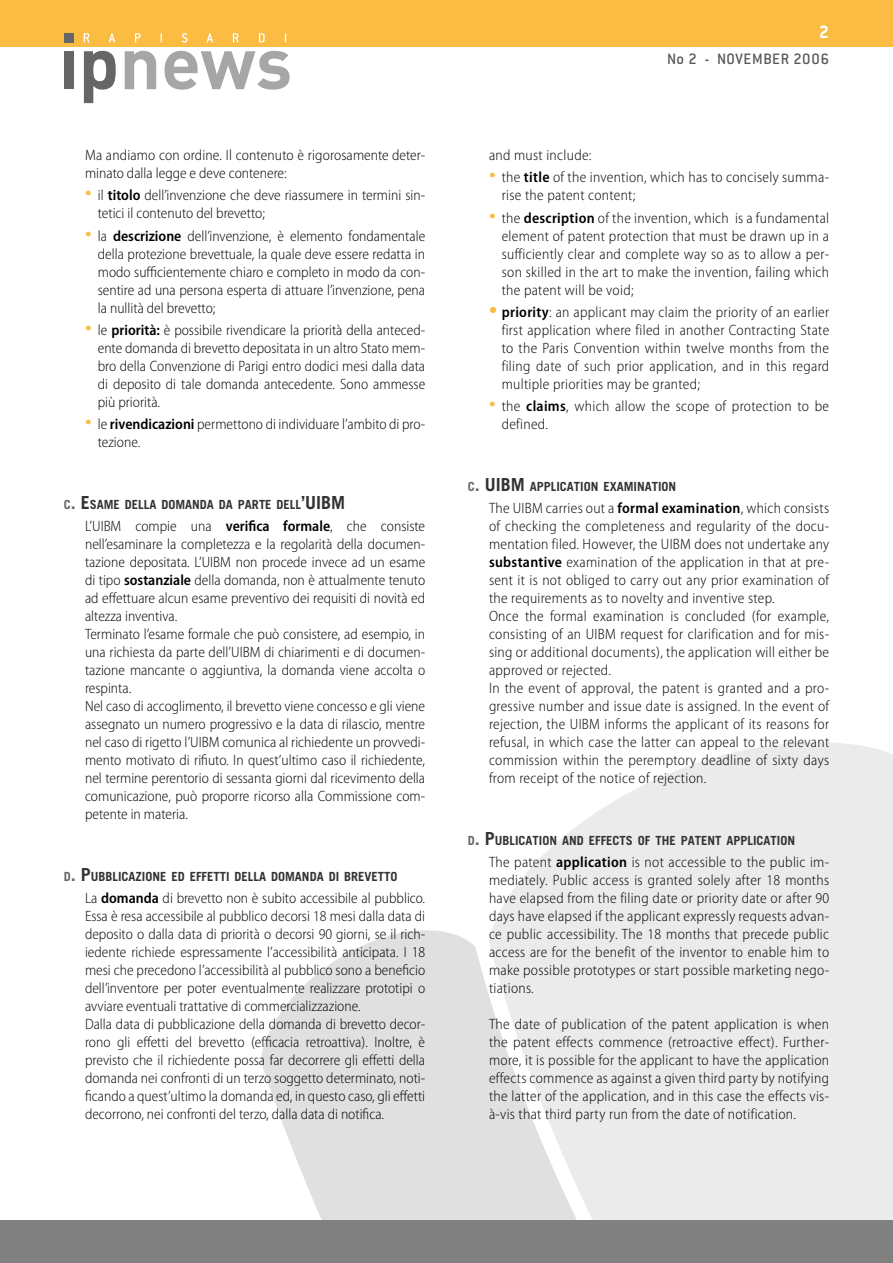
<style>
.page{position:relative;width:893px;height:1263px;background:#fff}
.page>*{position:absolute;margin:0;border:0;box-sizing:border-box;transform-origin:0 0}
.t1{font:300 semi-condensed 27px/40.2px "Myriad Pro";color:#fabc43}
.t2{font:600 semi-condensed 27px "Myriad Pro";color:#fabc43}
.t3{font:700 18px "Trade Gothic LT Std";color:#333}
.t4{font:500 16.5px "Conduit ITC";letter-spacing:.04em;color:#58585a}
.t5{font:300 semi-condensed 15px/18px "Myriad Pro";color:#000;text-align:justify}
.t6{font:300 semi-condensed 15px/18px "Myriad Pro";letter-spacing:.02em;color:#000}
.t7{font:700 12.6px "Trade Gothic LT Std";color:#333}
.s1{font-weight:600}
.s2{color:#666}
.s3{font-size:18px;color:#666}
.s4{font-size:18px}
.s5{font-size:12.6px;color:#666}
</style>
<div class="page">
<svg style="left:261px;top:930px;width:228px;height:290px;fill:#e0e0e0"></svg>
<svg style="left:489px;top:742px;width:404px;height:478px;background:#ececec"></svg>
<div style="left:0;top:0;width:893px;height:47px;background:#fabc43"></div>
<div style="left:0;top:1220px;width:893px;height:43px;background:#808080"></div>
<div style="left:64px;top:33px;width:9px;height:10px;background:#666"></div>
<div style="left:64px;top:51px;width:9px;height:38px;background:#666"></div>
<svg style="left:84px;top:51px;width:32px;height:52px"></svg>
<svg style="left:125px;top:51px;width:31px;height:38px"></svg>
<svg style="left:165px;top:51px;width:125px;height:39px"></svg>
<svg style="left:84px;top:33px;width:5px;height:9px"></svg>
<svg style="left:109px;top:33px;width:6px;height:9px"></svg>
<svg style="left:135px;top:33px;width:6px;height:9px"></svg>
<svg style="left:182px;top:33px;width:5px;height:10px"></svg>
<svg style="left:207px;top:33px;width:6px;height:9px"></svg>
<svg style="left:233px;top:33px;width:6px;height:9px"></svg>
<svg style="left:259px;top:33px;width:6px;height:9px"></svg>
<p class="t5" style="left:85px;top:146px;width:342px">Ma andiamo con ordine. Il contenuto è rigorosamente deter&shy;minato dalla legge e deve contenere:</p>
<p class="t5" style="left:98px;top:187px;width:329px">il <span class="s1">titolo</span> dell’invenzione che deve riassumere in termini sin&shy;tetici il contenuto del brevetto;</p>
<p class="t5" style="left:98px;top:227px;width:329px">la <span class="s1">descrizione</span> dell’invenzione, è elemento fondamentale della protezione brevettuale, la quale deve essere redatta in modo sufficientemente chiaro e completo in modo da con&shy;sentire ad una persona esperta di attuare l’invenzione, pena la nullità del brevetto;</p>
<p class="t5" style="left:98px;top:321px;width:329px">le <span class="s1">priorità:</span> è possibile rivendicare la priorità della anteced&shy;ente domanda di brevetto depositata in un altro Stato mem&shy;bro della Convenzione di Parigi entro dodici mesi dalla data di deposito di tale domanda antecedente. Sono ammesse più priorità.</p>
<p class="t5" style="left:98px;top:415px;width:329px">le <span class="s1">rivendicazioni</span> permettono di individuare l’ambito di pro&shy;tezione.</p>
<h1 class="t1" style="left:85px;top:172px;width:8px">• •</h1>
<h1 class="t1" style="left:85px;top:306px;width:8px">•</h1>
<h1 class="t1" style="left:85px;top:401px;width:8px">•</h1>
<p class="t7" style="left:64px;top:497px;width:252px"><span class="s2">C</span><span class="s3">.</span> <span class="s4">E</span>SAME DELLA DOMANDA DA PARTE DELL<span class="s4">’UIBM</span></p>
<p class="t5" style="left:85px;top:518px;width:342px;text-align:left">L’UIBM compie una <span class="s1">verifica formale</span>, che consiste nell’esaminare la completezza e la regolarità della documen&shy;tazione depositata. L’UIBM non procede invece ad un esame di tipo <span class="s1">sostanziale</span> della domanda, non è attualmente tenuto ad effettuare alcun esame preventivo dei requisiti di novità ed altezza inventiva.<br>Terminato l’esame formale che può consistere, ad esempio, in una richiesta da parte dell’UIBM di chiarimenti e di documen&shy;tazione mancante o aggiuntiva, la domanda viene accolta o respinta.<br>Nel caso di accoglimento, il brevetto viene concesso e gli viene assegnato un numero progressivo e la data di rilascio, mentre nel caso di rigetto l’UIBM comunica al richiedente un provvedi&shy;mento motivato di rifiuto. In quest’ultimo caso il richiedente, nel termine perentorio di sessanta giorni dal ricevimento della comunicazione, può proporre ricorso alla Commissione com&shy;petente in materia.</p>
<p class="t7" style="left:64px;top:869px;width:335px"><span class="s2">D</span><span class="s3">.</span> <span class="s4">P</span>UBBLICAZIONE ED EFFETTI DELLA DOMANDA DI BREVETTO</p>
<p class="t5" style="left:85px;top:890px;width:342px;text-align:left">La <span class="s1">domanda</span> di brevetto non è subito accessibile al pubblico.<br>Essa è resa accessibile al pubblico decorsi 18 mesi dalla data di deposito o dalla data di priorità o decorsi 90 giorni, se il rich&shy;iedente richiede espressamente l’accessibilità anticipata. I 18 mesi che precedono l’accessibilità al pubblico sono a beneficio dell’inventore per poter eventualmente realizzare prototipi o avviare eventuali trattative di commercializzazione.<br>Dalla data di pubblicazione della domanda di brevetto decor&shy;rono gli effetti del brevetto (efficacia retroattiva). Inoltre, è previsto che il richiedente possa far decorrere gli effetti della domanda nei confronti di un terzo soggetto determinato, noti&shy;ficando a quest’ultimo la domanda ed, in questo caso, gli effetti decorrono, nei confronti del terzo, dalla data di notifica.</p>
<p class="t4" style="left:667px;top:49px;width:164px">NO 2 - NOVEMBER 2006</p>
<p class="t6" style="left:502px;top:144px;width:329px;line-height:22.2px;text-indent:-13px">and must include:<br>the <span class="s1">title</span> of the invention, which has to concisely summa-</p>
<p class="t6" style="left:502px;top:185px;width:329px;line-height:22.2px">rise the patent content;<br>the <span class="s1">description</span> of the invention, which is a fundamental</p>
<p class="t5" style="left:502px;top:227px;width:329px">element of patent protection that must be drawn up in a sufficiently clear and complete way so as to allow a per&shy;son skilled in the art to make the invention, failing which the patent will be void;</p>
<p class="t5" style="left:502px;top:303px;width:329px"><span class="s1">priority</span>: an applicant may claim the priority of an earlier first application where filed in another Contracting State to the Paris Convention within twelve months from the filing date of such prior application, and in this regard multiple priorities may be granted;</p>
<p class="t6" style="left:502px;top:397px;width:329px">the <span class="s1">claims</span>, which allow the scope of protection to be defined.</p>
<h1 class="t1" style="left:489px;top:154px;width:8px">• •</h1>
<h1 class="t2" style="left:489px;top:293px;width:10px">•</h1>
<h1 class="t1" style="left:489px;top:383px;width:8px">•</h1>
<p class="t3" style="left:468px;top:473px;width:26px"><span class="s5">C</span><span class="s2">.</span> UIBM</p>
<p class="t7" style="left:530px;top:479px;width:148px">APPLICATION EXAMINATION</p>
<p class="t6" style="left:489px;top:500px;width:342px">The UIBM carries out a <span class="s1">formal examination</span>, which consists of checking the completeness and regularity of the docu&shy;mentation filed. However, the UIBM does not undertake any <span class="s1">substantive</span> examination of the application in that at pre&shy;sent it is not obliged to carry out any prior examination of the requirements as to novelty and inventive step.<br>Once the formal examination is concluded (for example, consisting of an UIBM request for clarification and for mis&shy;sing or additional documents), the application will either be approved or rejected.<br>In the event of approval, the patent is granted and a pro&shy;gressive number and issue date is assigned. In the event of rejection, the UIBM informs the applicant of its reasons for refusal, in which case the latter can appeal to the relevant commission within the peremptory deadline of sixty days from receipt of the notice of rejection.</p>
<p class="t7" style="left:468px;top:833px;width:329px"><span class="s2">D</span><span class="s3">.</span> <span class="s4">P</span>UBLICATION AND EFFECTS OF THE PATENT APPLICATION</p>
<p class="t5" style="left:489px;top:854px;width:342px">The patent <span class="s1">application</span> is not accessible to the public im&shy;mediately. Public access is granted solely after 18 months have elapsed from the filing date or priority date or after 90 days have elapsed if the applicant expressly requests advan&shy;ce public accessibility. The 18 months that precede public access are for the benefit of the inventor to enable him to make possible prototypes or start possible marketing nego&shy;tiations.</p>
<p class="t5" style="left:489px;top:1016px;width:342px">The date of publication of the patent application is when the patent effects commence (retroactive effect). Further&shy;more, it is possible for the applicant to have the application effects commence as against a given third party by notifying the latter of the application, and in this case the effects vis&shy;à-vis that third party run from the date of notification.</p>
</div>
